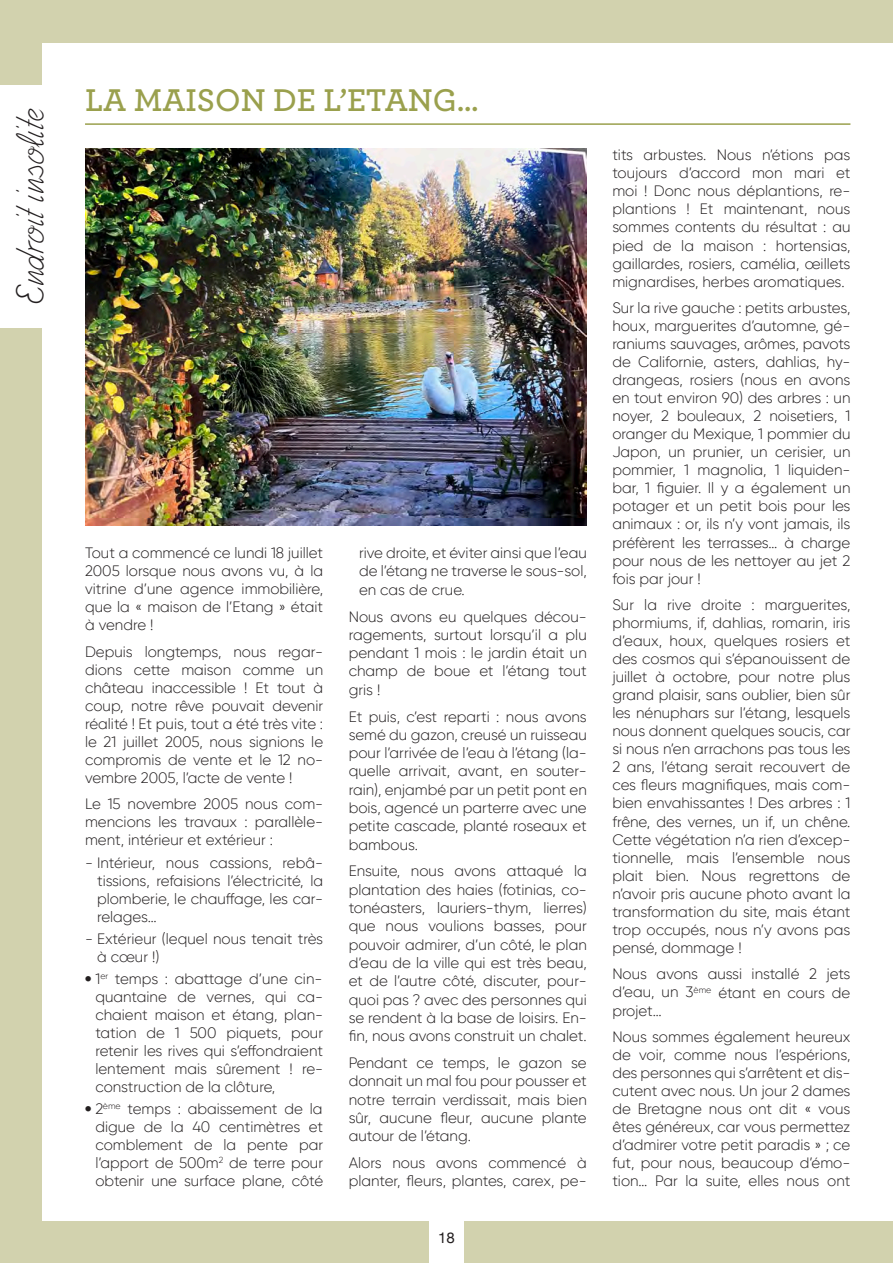
<style>
.page{position:relative;width:893px;height:1263px;background:#d2d2ae}
.page>*{position:absolute;margin:0;border:0;box-sizing:border-box;transform-origin:0 0}
.t1{font:600 33px "Archer";color:#9aa04d}
.t2{font:30px "Fely";color:#231f20}
.t3{font:300 15px/18px "Gilroy";color:#231f20;text-align:justify}
.t4{font:15px "Helvetica Neue";color:#231f20}
.s1{font-weight:800}
</style>
<div class="page">
<div style="left:43px;top:43px;width:850px;height:1177px;background:#fff"></div>
<div style="left:429px;top:1220px;width:34px;height:43px;background:#fff"></div>
<div style="left:0;top:85px;width:44px;height:242px;background:#fff"></div>
<hr style="left:85px;top:123px;width:765px;height:2px;background:#9aa04d">
<img style="left:85px;top:149px;width:502px;height:376px">
<h2 class="t2" style="left:16px;top:304px;width:197px;rotate:-90deg">Endroit insolite</h2>
<h1 class="t1" style="left:85px;top:76px;width:395px">LA MAISON DE L’ETANG…</h1>
<p class="t3" style="left:85px;top:544px;width:240px">Tout a commencé ce lundi 18 juillet 2005 lorsque nous avons vu, à la vitrine d’une agence immobilière, que la « maison de l’Etang » était à vendre !</p>
<p class="t3" style="left:85px;top:642px;width:240px">Depuis longtemps, nous regar&shy;dions cette maison comme un château inaccessible ! Et tout à coup, notre rêve pouvait devenir réalité ! Et puis, tout a été très vite : le 21 juillet 2005, nous signions le compromis de vente et le 12 no&shy;vembre 2005, l’acte de vente !</p>
<p class="t3" style="left:85px;top:795px;width:240px">Le 15 novembre 2005 nous com&shy;mencions les travaux : parallèle&shy;ment, intérieur et extérieur :</p>
<p class="t3" style="left:97px;top:853px;width:228px;text-indent:-12px">- Intérieur, nous cassions, rebâ&shy;tissions, refaisions l’électricité, la plomberie, le chauffage, les car&shy;relages…</p>
<p class="t3" style="left:97px;top:929px;width:228px;text-indent:-12px">- Extérieur (lequel nous tenait très à cœur !)</p>
<p class="t3" style="left:95px;top:970px;width:229px;text-indent:-10px"><span class="s1">•</span> 1<sup>er</sup> temps : abattage d’une cin&shy;quantaine de vernes, qui ca&shy;chaient maison et étang, plan&shy;tation de 1 500 piquets, pour retenir les rives qui s’effondraient lentement mais sûrement ! re&shy;construction de la clôture,</p>
<p class="t3" style="left:95px;top:1100px;width:229px;text-indent:-10px"><span class="s1">•</span> 2<sup>ème</sup> temps : abaissement de la digue de la 40 centimètres et comblement de la pente par l’apport de 500m<sup>2</sup> de terre pour obtenir une surface plane, côté</p>
<p class="t3" style="left:359px;top:543px;width:229px">rive droite, et éviter ainsi que l’eau de l’étang ne traverse le sous-sol, en cas de crue.</p>
<p class="t3" style="left:349px;top:607px;width:240px">Nous avons eu quelques décou&shy;ragements, surtout lorsqu’il a plu pendant 1 mois : le jardin était un champ de boue et l’étang tout gris !</p>
<p class="t3" style="left:349px;top:707px;width:240px">Et puis, c’est reparti : nous avons semé du gazon, creusé un ruisseau pour l’arrivée de l’eau à l’étang (la&shy;quelle arrivait, avant, en souter&shy;rain), enjambé par un petit pont en bois, agencé un parterre avec une petite cascade, planté roseaux et bambous.</p>
<p class="t3" style="left:349px;top:862px;width:240px">Ensuite, nous avons attaqué la plantation des haies (fotinias, co&shy;tonéasters, lauriers-thym, lierres) que nous voulions basses, pour pouvoir admirer, d’un côté, le plan d’eau de la ville qui est très beau, et de l’autre côté, discuter, pour&shy;quoi pas ? avec des personnes qui se rendent à la base de loisirs. En&shy;fin, nous avons construit un chalet.</p>
<p class="t3" style="left:349px;top:1053px;width:240px">Pendant ce temps, le gazon se donnait un mal fou pour pousser et notre terrain verdissait, mais bien sûr, aucune fleur, aucune plante autour de l’étang.</p>
<p class="t3" style="left:349px;top:1153px;width:240px">Alors nous avons commencé à planter, fleurs, plantes, carex, pe-</p>
<p class="t4" style="left:438px;top:1229px;width:18px">18</p>
<p class="t3" style="left:612px;top:146px;width:240px">tits arbustes. Nous n’étions pas toujours d’accord mon mari et moi ! Donc nous déplantions, re&shy;plantions ! Et maintenant, nous sommes contents du résultat : au pied de la maison : hortensias, gaillardes, rosiers, camélia, œillets mignardises, herbes aromatiques.</p>
<p class="t3" style="left:612px;top:299px;width:240px">Sur la rive gauche : petits arbustes, houx, marguerites d’automne, gé&shy;raniums sauvages, arômes, pavots de Californie, asters, dahlias, hy&shy;drangeas, rosiers (nous en avons en tout environ 90) des arbres : un noyer, 2 bouleaux, 2 noisetiers, 1 oranger du Mexique, 1 pommier du Japon, un prunier, un cerisier, un pommier, 1 magnolia, 1 liquiden&shy;bar, 1 figuier. Il y a également un potager et un petit bois pour les animaux : or, ils n’y vont jamais, ils préfèrent les terrasses… à charge pour nous de les nettoyer au jet 2 fois par jour !</p>
<p class="t3" style="left:612px;top:596px;width:240px">Sur la rive droite : marguerites, phormiums, if, dahlias, romarin, iris d’eaux, houx, quelques rosiers et des cosmos qui s’épanouissent de juillet à octobre, pour notre plus grand plaisir, sans oublier, bien sûr les nénuphars sur l’étang, lesquels nous donnent quelques soucis, car si nous n’en arrachons pas tous les 2 ans, l’étang serait recouvert de ces fleurs magnifiques, mais com&shy;bien envahissantes ! Des arbres : 1 frêne, des vernes, un if, un chêne.<br>Cette végétation n’a rien d’excep&shy;tionnelle, mais l’ensemble nous plait bien. Nous regrettons de n’avoir pris aucune photo avant la transformation du site, mais étant trop occupés, nous n’y avons pas pensé, dommage !</p>
<p class="t3" style="left:612px;top:965px;width:240px">Nous avons aussi installé 2 jets d’eau, un 3<sup>ème</sup> étant en cours de projet…</p>
<p class="t3" style="left:612px;top:1028px;width:240px">Nous sommes également heureux de voir, comme nous l’espérions, des personnes qui s’arrêtent et dis&shy;cutent avec nous. Un jour 2 dames de Bretagne nous ont dit « vous êtes généreux, car vous permettez d’admirer votre petit paradis » ; ce fut, pour nous, beaucoup d’émo&shy;tion… Par la suite, elles nous ont</p>
</div>
